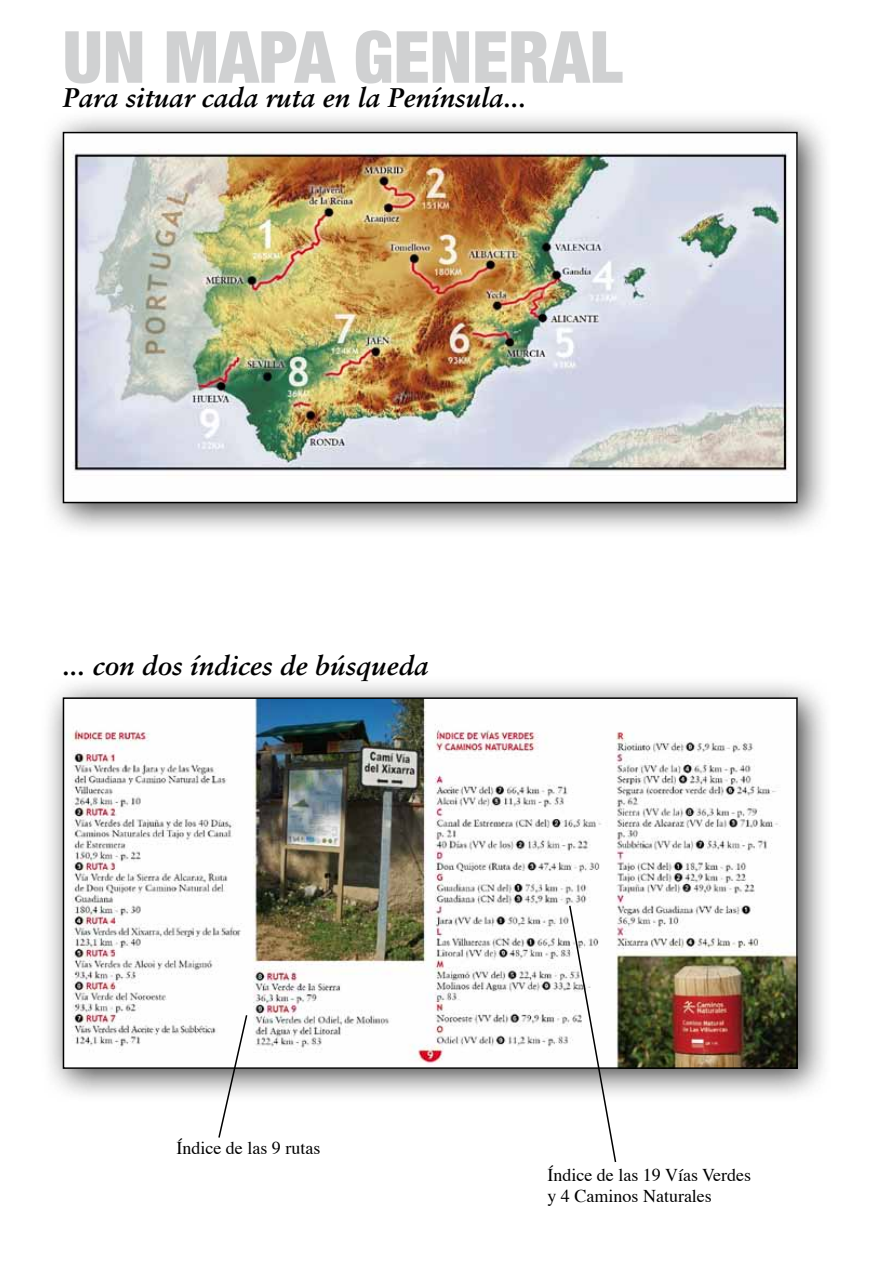
<style>
.page{position:relative;width:893px;height:1263px;background:#fff}
.page>*{position:absolute;margin:0;border:0;box-sizing:border-box;transform-origin:0 0}
.t1{font:900 condensed 72px "Helvetica Neue";color:#d0d1d2}
.t2{font:italic 700 27px "Sabon";color:#000}
.t3{font:18px/21.6px "Times";color:#000}
</style>
<div class="page">
<div style="left:41px;top:110px;width:791px;height:428px;background:#000;opacity:.75"></div>
<img style="left:66px;top:135px;width:729px;height:365px">
<div style="left:63px;top:132px;width:735px;height:371px;border:2px solid #000"></div>
<div style="left:41px;top:675px;width:791px;height:428px;background:#000;opacity:.75"></div>
<img style="left:66px;top:700px;width:729px;height:366px">
<div style="left:63px;top:697px;width:735px;height:372px;border:2px solid #000"></div>
<svg style="left:217px;top:1013px;width:31px;height:125px"></svg>
<svg style="left:568px;top:904px;width:49px;height:258px"></svg>
<h1 class="t1" style="left:63px;top:13px;width:562px">UN MAPA GENERAL</h1>
<p class="t2" style="left:63px;top:81px;width:465px">Para situar cada ruta en la Península...</p>
<p class="t2" style="left:63px;top:650px;width:368px">... con dos índices de búsqueda</p>
<p class="t3" style="left:176px;top:1136px;width:145px">Índice de las 9 rutas</p>
<p class="t3" style="left:547px;top:1162px;width:205px">Índice de las 19 Vías Verdes y 4 Caminos Naturales</p>
</div>
